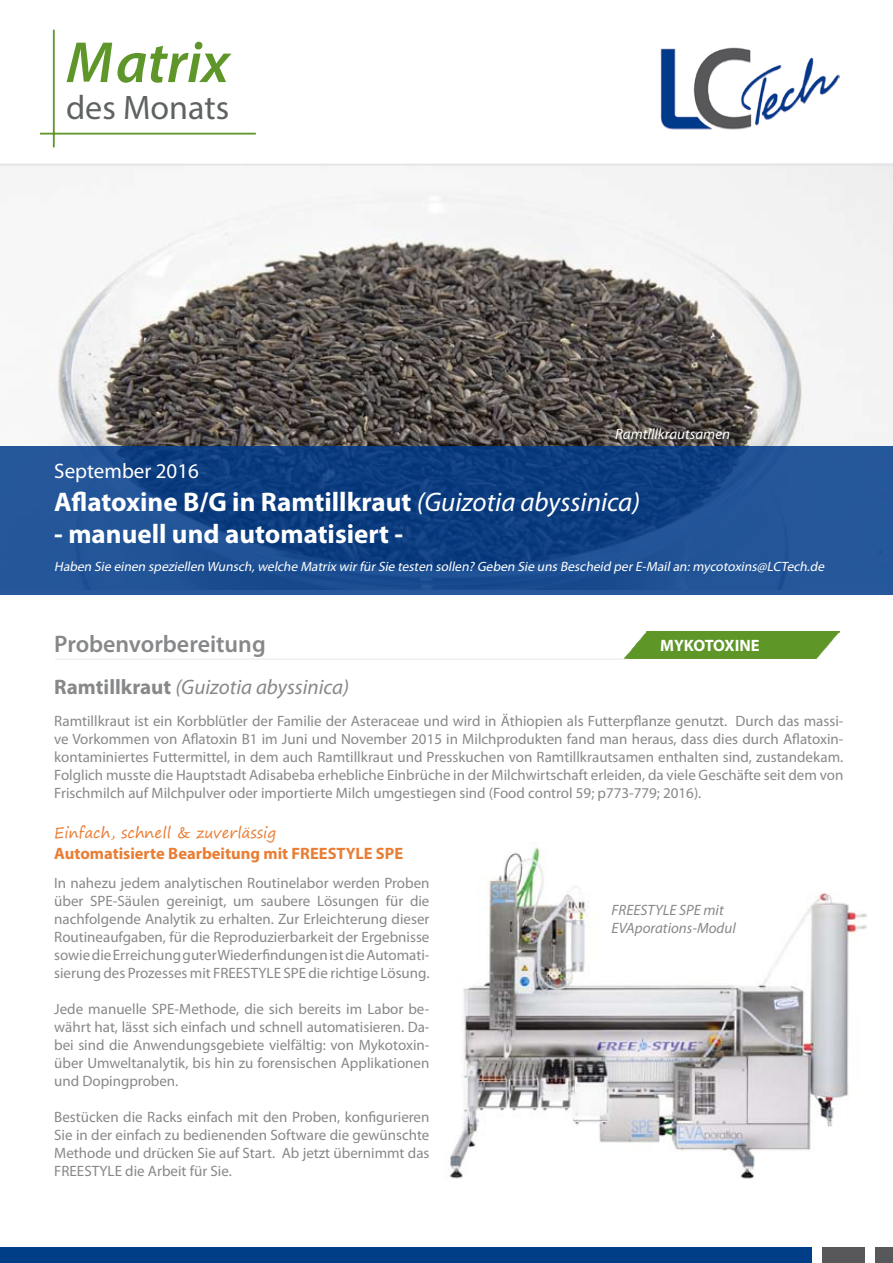
<style>
.page{position:relative;width:893px;height:1263px;background:#fff}
.page>*{position:absolute;margin:0;border:0;box-sizing:border-box;transform-origin:0 0}
.t1{font:italic 600 58.5px "Myriad Pro";color:#5f9629}
.t2{font:34.05px "Myriad Pro";color:#5f6263}
.t3{font:700 27px "Myriad Pro";color:#fff}
.t4{font:600 24px "Myriad Pro";color:#87888a}
.t5{font:italic 21px "Myriad Pro";color:#87888a}
.t6{font:21px "Myriad Pro";color:#fff}
.t7{font:700 16.5px "Myriad Pro";color:#e97d33}
.t8{font:700 16.5px "Myriad Pro";letter-spacing:-.02em;color:#fff}
.t9{font:15px/18px "Myriad Pro";color:#87888a;text-align:justify}
.t10{font:italic 15px/18px "Myriad Pro";color:#87888a}
.t11{font:15px "Segoe Print";color:#e97d33}
.t12{font:italic 15px "Myriad Pro";color:#fff}
.t13{font:italic 13.5px "Myriad Pro";color:#fff}
.s1{font-weight:400;font-style:italic}
.s2{font-weight:700;font-style:normal}
</style>
<div class="page">
<img style="left:49px;top:163px;width:844px;height:283px">
<img style="left:624px;top:632px;width:215px;height:27px">
<hr style="left:55px;top:659px;width:572px;height:1px;background:#e3e4e5">
<svg style="left:0;top:446px;width:893px;height:149px;background:#18498d"></svg>
<hr style="left:0;top:164px;width:893px;height:2px;background:#e3e4e5">
<div style="left:822px;top:1247px;width:42px;height:16px;background:#58585a"></div>
<div style="left:875px;top:1247px;width:18px;height:16px;background:#58585a"></div>
<div style="left:0;top:1247px;width:811px;height:16px;background:#003e88"></div>
<img style="left:660px;top:47px;width:180px;height:83px">
<hr style="left:40px;top:133px;width:216px;height:2px;background:#5f9629">
<hr style="left:53px;top:30px;width:2px;height:117px;background:#5f9629">
<img style="left:445px;top:847px;width:422px;height:332px">
<h1 class="t1" style="left:66px;top:25px;width:165px">Matrix</h1>
<h2 class="t2" style="left:66px;top:86px;width:165px">des Monats</h2>
<p class="t12" style="left:615px;top:425px;width:116px">Ramtillkrautsamen</p>
<h3 class="t6" style="left:54px;top:458px;width:146px">September 2016</h3>
<h3 class="t3" style="left:54px;top:484px;width:587px">Aflatoxine B/G in Ramtillkraut <span class="s1">(Guizotia abyssinica)</span></h3>
<h3 class="t3" style="left:54px;top:516px;width:351px">- manuell und automatisiert -</h3>
<p class="t13" style="left:54px;top:559px;width:774px">Haben Sie einen speziellen Wunsch,welche Matrix wirfürSie testen sollen? Geben Sie uns Bescheid perE-Mailan:mycotoxins@LCTech.de</p>
<h3 class="t4" style="left:54px;top:629px;width:213px">Probenvorbereitung</h3>
<h3 class="t5" style="left:54px;top:674px;width:296px"><span class="s2">Ramtillkraut</span> (Guizotia abyssinica)</h3>
<p class="t8" style="left:660px;top:634px;width:101px">MYKOTOXINE</p>
<p class="t9" style="left:54px;top:711px;width:791px">Ramtillkraut ist ein Korbblütler der Familie der Asteraceae und wird in Äthiopien als Futterpflanze genutzt. Durch das massi&shy;ve Vorkommen von Aflatoxin B1 im Juni und November 2015 in Milchprodukten fand man heraus, dass dies durch Aflatoxin&shy;kontaminiertes Futtermittel, in dem auch Ramtillkraut und Presskuchen von Ramtillkrautsamen enthalten sind, zustandekam.<br>Folglich musste die Hauptstadt Adisabeba erhebliche Einbrüche in der Milchwirtschaft erleiden, da viele Geschäfte seit dem von Frischmilch auf Milchpulver oder importierte Milch umgestiegen sind (Food control 59; p773-779; 2016).</p>
<p class="t11" style="left:54px;top:819px;width:223px">Einfach, schnell &amp; zuverlässig</p>
<p class="t7" style="left:54px;top:842px;width:351px">Automatisierte Bearbeitung mit FREESTYLE SPE</p>
<p class="t9" style="left:54px;top:874px;width:377px">In nahezu jedem analytischen Routinelabor werden Proben über SPE-Säulen gereinigt, um saubere Lösungen für die nachfolgende Analytik zu erhalten. Zur Erleichterung dieser Routineaufgaben, für die Reproduzierbarkeit der Ergebnisse sowie die Erreichung guter Wiederfindungen ist die Automati&shy;sierung des Prozesses mit FREESTYLE SPE die richtige Lösung.</p>
<p class="t9" style="left:54px;top:1000px;width:377px">Jede manuelle SPE-Methode, die sich bereits im Labor be&shy;währt hat, lässt sich einfach und schnell automatisieren. Da&shy;bei sind die Anwendungsgebiete vielfältig: von Mykotoxin&shy;über Umweltanalytik, bis hin zu forensischen Applikationen und Dopingproben.</p>
<p class="t9" style="left:54px;top:1108px;width:377px">Bestücken die Racks einfach mit den Proben, konfigurieren Sie in der einfach zu bedienenden Software die gewünschte Methode und drücken Sie auf Start. Ab jetzt übernimmt das FREESTYLE die Arbeit für Sie.</p>
<p class="t10" style="left:612px;top:901px;width:126px">FREESTYLE SPE mit<br>EVAporations-Modul</p>
</div>
